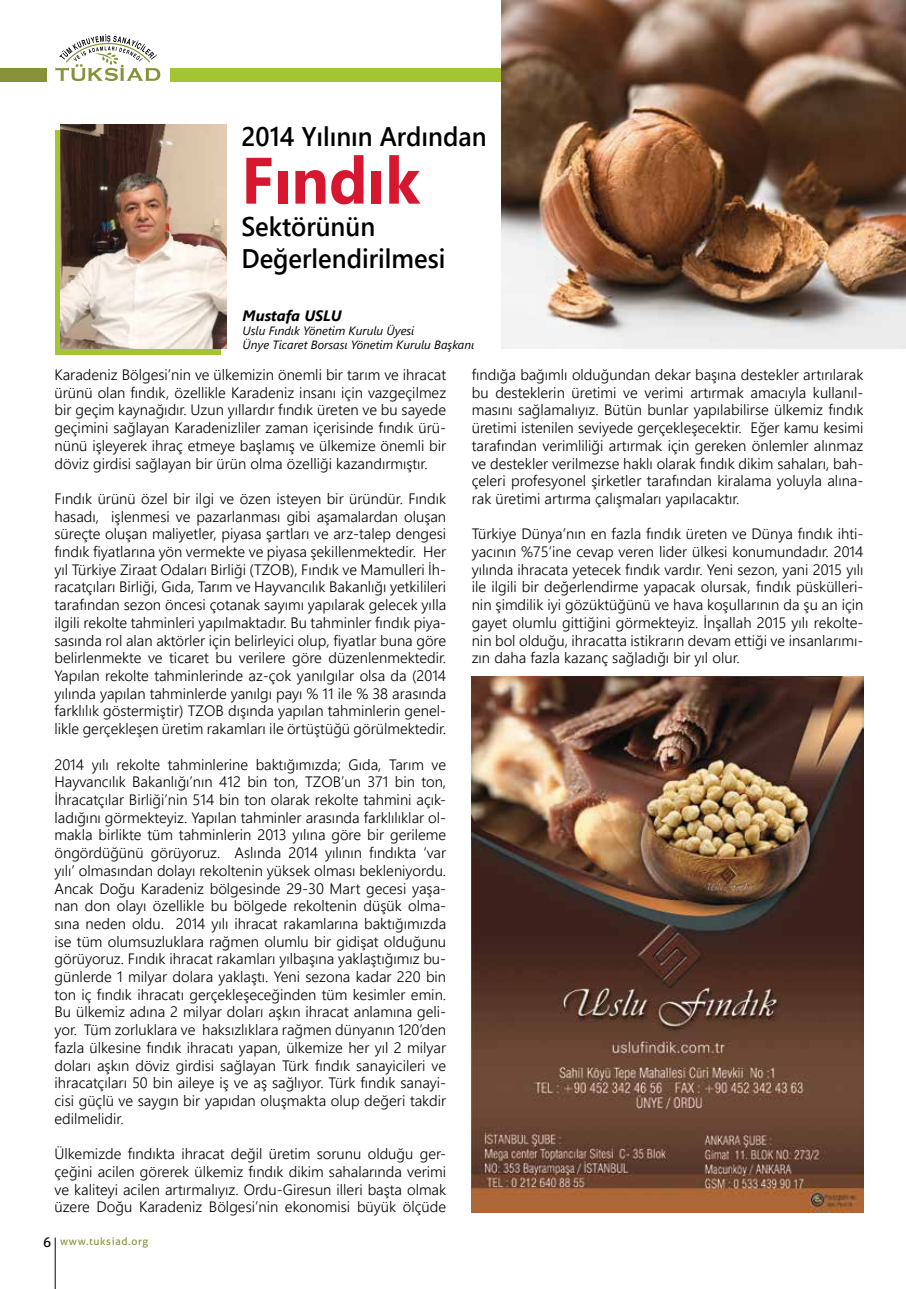
<style>
.page{position:relative;width:906px;height:1289px;background:#fff}
.page>*{position:absolute;margin:0;border:0;box-sizing:border-box;transform-origin:0 0}
.t1{font:700 65.4px "Segoe UI";color:#d7162f;scale:.95 1}
.t2{font:600 26.85px/32.2px "Segoe UI";color:#000;scale:.95 1}
.t3{font:300 15px/17.7px "Segoe UI";color:#000;text-align:justify}
.t4{font:italic 700 15px "Segoe UI";color:#000}
.t5{font:italic 12px/14.4px "Segoe UI";color:#000}
.t6{font:10.5px "Aller";letter-spacing:.06em;color:#879138}
.s1{font-size:13.5px;color:#000}
</style>
<div class="page">
<hr style="left:55px;top:1237px;width:1px;height:51px;background:#000">
<div style="left:170px;top:68px;width:736px;height:13px;background:#a3c534"></div>
<div style="left:0;top:68px;width:47px;height:13px;background:#879138"></div>
<svg style="left:55px;top:34px;width:105px;height:47px"></svg>
<img style="left:502px;top:0;width:404px;height:348px">
<svg style="left:55px;top:130px;width:166px;height:224px;background:#a5be42"></svg>
<img style="left:61px;top:124px;width:165px;height:224px">
<img style="left:471px;top:676px;width:392px;height:536px">
<h2 class="t2" style="left:241px;top:119px;width:260px">2014 Yılının Ardından</h2>
<h1 class="t1" style="left:241px;top:131px;width:189px">Fındık</h1>
<h2 class="t2" style="left:241px;top:209px;width:216px">Sektörünün<br>Değerlendirilmesi</h2>
<p class="t4" style="left:243px;top:304px;width:100px">Mustafa USLU</p>
<p class="t5" style="left:243px;top:323px;width:233px">Uslu Fındık Yönetim Kurulu Üyesi<br>Ünye Ticaret Borsası Yönetim Kurulu Başkanı</p>
<p class="t3" style="left:54px;top:365px;width:393px">Karadeniz Bölgesi’nin ve ülkemizin önemli bir tarım ve ihracat ürünü olan fındık, özellikle Karadeniz insanı için vazgeçilmez bir geçim kaynağıdır. Uzun yıllardır fındık üreten ve bu sayede geçimini sağlayan Karadenizliler zaman içerisinde fındık ürü&shy;nünü işleyerek ihraç etmeye başlamış ve ülkemize önemli bir döviz girdisi sağlayan bir ürün olma özelliği kazandırmıştır.</p>
<p class="t3" style="left:54px;top:489px;width:393px">Fındık ürünü özel bir ilgi ve özen isteyen bir üründür. Fındık hasadı, işlenmesi ve pazarlanması gibi aşamalardan oluşan süreçte oluşan maliyetler, piyasa şartları ve arz-talep dengesi fındık fiyatlarına yön vermekte ve piyasa şekillenmektedir. Her yıl Türkiye Ziraat Odaları Birliği (TZOB), Fındık ve Mamulleri İh&shy;racatçıları Birliği, Gıda, Tarım ve Hayvancılık Bakanlığı yetkilileri tarafından sezon öncesi çotanak sayımı yapılarak gelecek yılla ilgili rekolte tahminleri yapılmaktadır. Bu tahminler fındık piya&shy;sasında rol alan aktörler için belirleyici olup, fiyatlar buna göre belirlenmekte ve ticaret bu verilere göre düzenlenmektedir.<br>Yapılan rekolte tahminlerinde az-çok yanılgılar olsa da (2014 yılında yapılan tahminlerde yanılgı payı % 11 ile % 38 arasında farklılık göstermiştir) TZOB dışında yapılan tahminlerin genel&shy;likle gerçekleşen üretim rakamları ile örtüştüğü görülmektedir.</p>
<p class="t3" style="left:54px;top:754px;width:393px">2014 yılı rekolte tahminlerine baktığımızda; Gıda, Tarım ve Hayvancılık Bakanlığı’nın 412 bin ton, TZOB’un 371 bin ton, İhracatçılar Birliği’nin 514 bin ton olarak rekolte tahmini açık&shy;ladığını görmekteyiz. Yapılan tahminler arasında farklılıklar ol&shy;makla birlikte tüm tahminlerin 2013 yılına göre bir gerileme öngördüğünü görüyoruz. Aslında 2014 yılının fındıkta ‘var yılı’ olmasından dolayı rekoltenin yüksek olması bekleniyordu.<br>Ancak Doğu Karadeniz bölgesinde 29-30 Mart gecesi yaşa&shy;nan don olayı özellikle bu bölgede rekoltenin düşük olma&shy;sına neden oldu. 2014 yılı ihracat rakamlarına baktığımızda ise tüm olumsuzluklara rağmen olumlu bir gidişat olduğunu görüyoruz. Fındık ihracat rakamları yılbaşına yaklaştığımız bu&shy;günlerde 1 milyar dolara yaklaştı. Yeni sezona kadar 220 bin ton iç fındık ihracatı gerçekleşeceğinden tüm kesimler emin.<br>Bu ülkemiz adına 2 milyar doları aşkın ihracat anlamına geli&shy;yor. Tüm zorluklara ve haksızlıklara rağmen dünyanın 120’den fazla ülkesine fındık ihracatı yapan, ülkemize her yıl 2 milyar doları aşkın döviz girdisi sağlayan Türk fındık sanayicileri ve ihracatçıları 50 bin aileye iş ve aş sağlıyor. Türk fındık sanayi&shy;cisi güçlü ve saygın bir yapıdan oluşmakta olup değeri takdir edilmelidir.</p>
<p class="t3" style="left:54px;top:1144px;width:393px">Ülkemizde fındıkta ihracat değil üretim sorunu olduğu ger&shy;çeğini acilen görerek ülkemiz fındık dikim sahalarında verimi ve kaliteyi acilen artırmalıyız. Ordu-Giresun illeri başta olmak üzere Doğu Karadeniz Bölgesi’nin ekonomisi büyük ölçüde</p>
<p class="t6" style="left:43px;top:1234px;width:107px"><span class="s1">6</span> www.tuksiad.org</p>
<p class="t3" style="left:472px;top:365px;width:393px">fındığa bağımlı olduğundan dekar başına destekler artırılarak bu desteklerin üretimi ve verimi artırmak amacıyla kullanıl&shy;masını sağlamalıyız. Bütün bunlar yapılabilirse ülkemiz fındık üretimi istenilen seviyede gerçekleşecektir. Eğer kamu kesimi tarafından verimliliği artırmak için gereken önlemler alınmaz ve destekler verilmezse haklı olarak fındık dikim sahaları, bah&shy;çeleri profesyonel şirketler tarafından kiralama yoluyla alına&shy;rak üretimi artırma çalışmaları yapılacaktır.</p>
<p class="t3" style="left:472px;top:524px;width:393px">Türkiye Dünya’nın en fazla fındık üreten ve Dünya fındık ihti&shy;yacının %75’ine cevap veren lider ülkesi konumundadır. 2014 yılında ihracata yetecek fındık vardır. Yeni sezon, yani 2015 yılı ile ilgili bir değerlendirme yapacak olursak, fındık püskülleri&shy;nin şimdilik iyi gözüktüğünü ve hava koşullarının da şu an için gayet olumlu gittiğini görmekteyiz. İnşallah 2015 yılı rekolte&shy;nin bol olduğu, ihracatta istikrarın devam ettiği ve insanlarımı&shy;zın daha fazla kazanç sağladığı bir yıl olur.</p>
</div>
